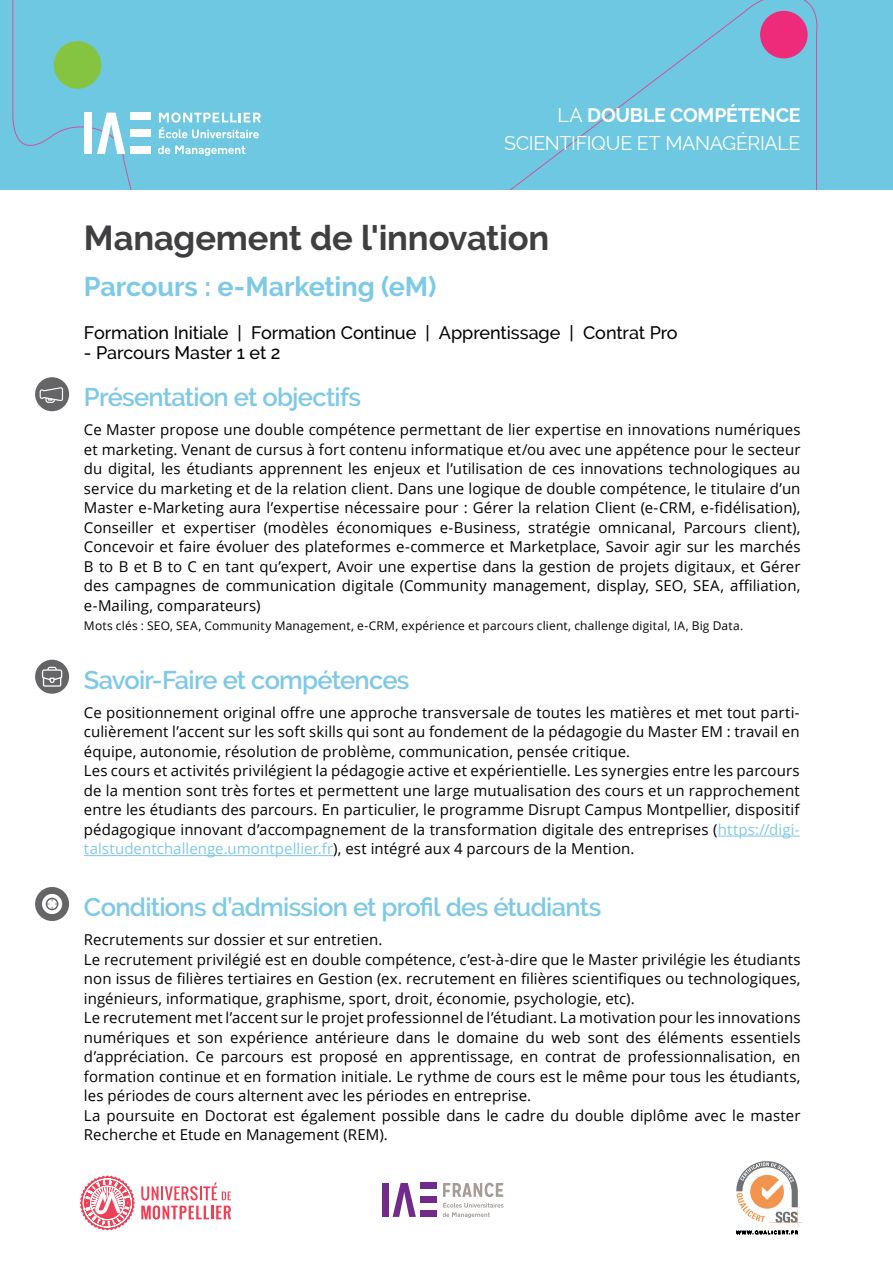
<style>
.page{position:relative;width:893px;height:1263px;background:#fff}
.page>*{position:absolute;margin:0;border:0;box-sizing:border-box;transform-origin:0 0}
.t1{font:700 34.5px "Raleway";letter-spacing:-.005em;color:#3f3f41}
.t2{font:700 27px "Raleway";letter-spacing:-.005em;color:#7ec9e6}
.t3{font:600 25.5px "Raleway";letter-spacing:-.03em;color:#7ec9e6}
.t4{font:19.5px/28.5px "Raleway";letter-spacing:-.015em;color:#fff;text-align:right}
.t5{font:500 18px "Raleway";letter-spacing:-.005em;color:#000}
.t6{font:15px/19.5px "Open Sans";letter-spacing:.005em;color:#000}
.t7{font:12px "Open Sans";letter-spacing:.015em;color:#000}
.s1{font-weight:700}
.s2{color:#7ec9e6}
</style>
<div class="page">
<div style="left:0;top:0;width:893px;height:190px;background:#6ec8e2"></div>
<svg style="left:12px;top:0;width:806px;height:190px"></svg>
<svg style="left:80px;top:1175px;width:55px;height:55px"></svg>
<svg style="left:141px;top:1182px;width:90px;height:37px"></svg>
<div style="left:382px;top:1183px;width:6px;height:34px;background:#712b8b"></div>
<svg style="left:393px;top:1183px;width:23px;height:34px"></svg>
<div style="left:420px;top:1183px;width:17px;height:6px;background:#712b8b"></div>
<div style="left:420px;top:1211px;width:17px;height:6px;background:#712b8b"></div>
<div style="left:420px;top:1197px;width:17px;height:6px;background:#712b8b"></div>
<svg style="left:443px;top:1183px;width:61px;height:35px"></svg>
<svg style="left:736px;top:1231px;width:61px;height:3px"></svg>
<svg style="left:736px;top:1161px;width:66px;height:64px"></svg>
<div style="left:84px;top:113px;width:8px;height:41px;background:#fff"></div>
<svg style="left:97px;top:113px;width:28px;height:41px"></svg>
<div style="left:130px;top:113px;width:21px;height:7px;background:#fff"></div>
<div style="left:130px;top:147px;width:21px;height:7px;background:#fff"></div>
<div style="left:130px;top:130px;width:21px;height:7px;background:#fff"></div>
<svg style="left:158px;top:145px;width:88px;height:11px"></svg>
<svg style="left:159px;top:112px;width:102px;height:26px"></svg>
<svg style="left:35px;top:887px;width:34px;height:34px"></svg>
<svg style="left:42px;top:894px;width:20px;height:20px"></svg>
<svg style="left:35px;top:660px;width:34px;height:34px"></svg>
<svg style="left:42px;top:667px;width:20px;height:20px"></svg>
<svg style="left:35px;top:377px;width:34px;height:34px"></svg>
<svg style="left:40px;top:387px;width:23px;height:16px"></svg>
<hr style="left:718px;top:836px;width:82px;height:1px;background:#7ec9e6">
<hr style="left:84px;top:855px;width:249px;height:1px;background:#7ec9e6">
<h3 class="t4" style="left:504px;top:100px;width:298px">LA <span class="s1">DOUBLE COMPÉTENCE<br></span>SCIENTIFIQUE ET MANAGÉRIALE</h3>
<h1 class="t1" style="left:84px;top:218px;width:467px">Management de l'innovation</h1>
<h2 class="t2" style="left:84px;top:271px;width:354px">Parcours : e-Marketing (eM)</h2>
<p class="t5" style="left:84px;top:322px;width:595px">Formation Initiale | Formation Continue | Apprentissage | Contrat Pro</p>
<p class="t5" style="left:84px;top:342px;width:198px">- Parcours Master 1 et 2</p>
<h3 class="t3" style="left:84px;top:383px;width:279px">Présentation et objectifs</h3>
<p class="t6" style="left:84px;top:420px;width:718px;text-align:justify">Ce Master propose une double compétence permettant de lier expertise en innovations numériques et marketing. Venant de cursus à fort contenu informatique et/ou avec une appétence pour le secteur du digital, les étudiants apprennent les enjeux et l’utilisation de ces innovations technologiques au service du marketing et de la relation client. Dans une logique de double compétence, le titulaire d’un Master e-Marketing aura l’expertise nécessaire pour : Gérer la relation Client (e-CRM, e-fidélisation), Conseiller et expertiser (modèles économiques e-Business, stratégie omnicanal, Parcours client), Concevoir et faire évoluer des plateformes e-commerce et Marketplace, Savoir agir sur les marchés B to B et B to C en tant qu’expert, Avoir une expertise dans la gestion de projets digitaux, et Gérer des campagnes de communication digitale (Community management, display, SEO, SEA, affiliation, e-Mailing, comparateurs)</p>
<p class="t7" style="left:84px;top:618px;width:661px">Mots clés : SEO, SEA, Community Management, e-CRM, expérience et parcours client, challenge digital, IA, Big Data.</p>
<h3 class="t3" style="left:84px;top:665px;width:327px">Savoir-Faire et compétences</h3>
<p class="t6" style="left:84px;top:702px;width:717px">Ce positionnement original offre une approche transversale de toutes les matières et met tout parti&shy;culièrement l’accent sur les soft skills qui sont au fondement de la pédagogie du Master EM : travail en équipe, autonomie, résolution de problème, communication, pensée critique.<br>Les cours et activités privilégient la pédagogie active et expérientielle. Les synergies entre les parcours de la mention sont très fortes et permettent une large mutualisation des cours et un rapprochement entre les étudiants des parcours. En particulier, le programme Disrupt Campus Montpellier, dispositif pédagogique innovant d’accompagnement de la transformation digitale des entreprises (<span class="s2">https://digi&shy;talstudentchallenge.umontpellier.fr</span>), est intégré aux 4 parcours de la Mention.</p>
<h3 class="t3" style="left:84px;top:892px;width:519px">Conditions d’admission et profil des étudiants</h3>
<p class="t6" style="left:84px;top:930px;width:718px">Recrutements sur dossier et sur entretien.<br>Le recrutement privilégié est en double compétence, c’est-à-dire que le Master privilégie les étudiants non issus de filières tertiaires en Gestion (ex. recrutement en filières scientifiques ou technologiques, ingénieurs, informatique, graphisme, sport, droit, économie, psychologie, etc).<br>Le recrutement met l’accent sur le projet professionnel de l’étudiant. La motivation pour les innovations numériques et son expérience antérieure dans le domaine du web sont des éléments essentiels d’appréciation. Ce parcours est proposé en apprentissage, en contrat de professionnalisation, en formation continue et en formation initiale. Le rythme de cours est le même pour tous les étudiants, les périodes de cours alternent avec les périodes en entreprise.<br>La poursuite en Doctorat est également possible dans le cadre du double diplôme avec le master Recherche et Etude en Management (REM).</p>
</div>
